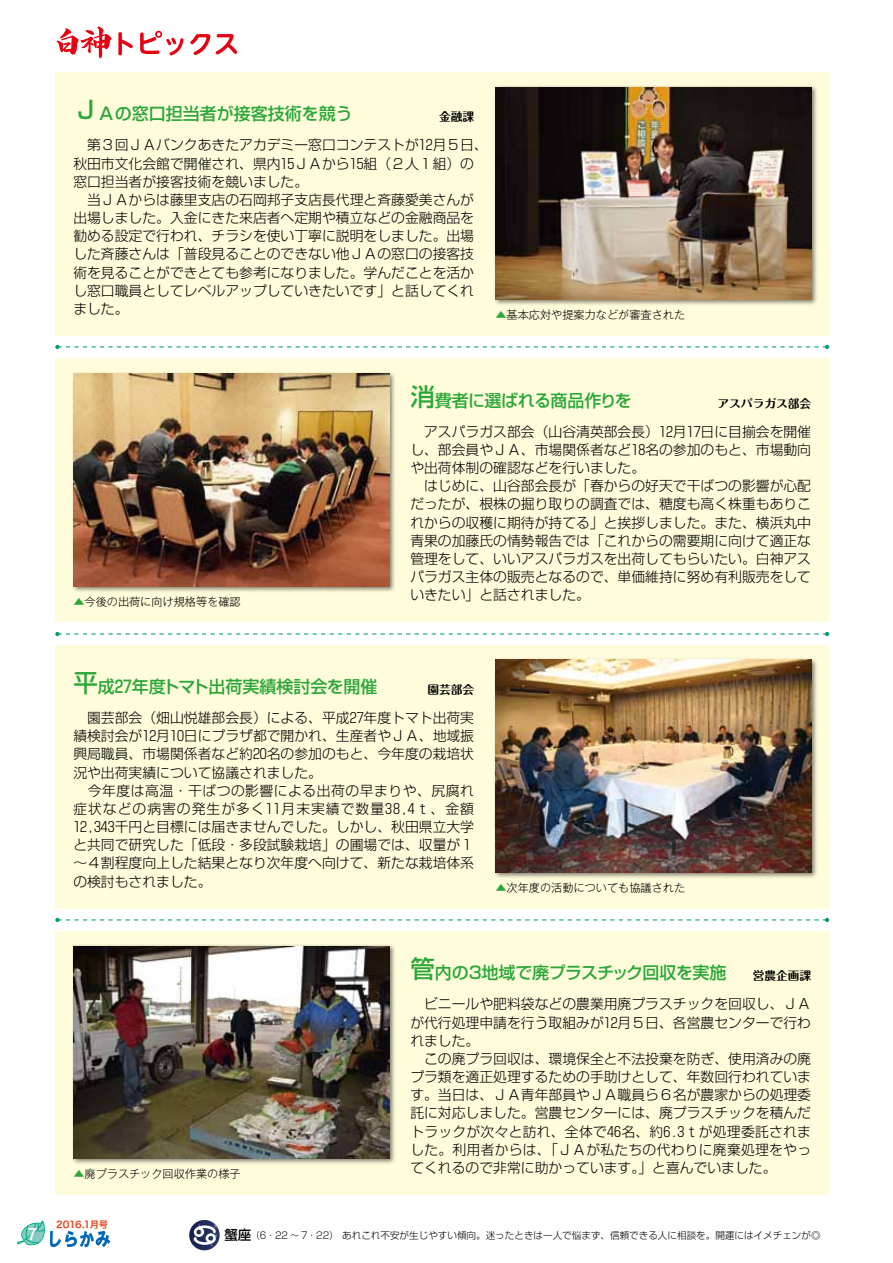
<style>
.page{position:relative;width:893px;height:1263px;background:#fff}
.page>*{position:absolute;margin:0;border:0;box-sizing:border-box;transform-origin:0 0}
.t1{font:500 16.95px "Shin Go Pr 6 N";color:#2aa738}
.t2{font:500 16.95px "Shin Go Pr 6 N";letter-spacing:-.035em;color:#2aa738}
.t3{font:500 16.95px "Shin Go Pr 6 N";letter-spacing:-.03em;color:#2aa738}
.t4{font:700 14.85px "Capie N Std De";color:#fff}
.t5{font:300 13.8px/18.1px "Shin Go Pr 6 N";color:#000}
.t6{font:700 11.7px "Maru Fo Pro";color:#000}
.t7{font:300 11.1px "Gothic MB101 Pr 6 N";color:#000}
.t8{font:300 9.6px "Shin Go Pr 6 N";color:#000;scale:.9 1}
.t9{font:9.3px "Hira Sans Old Std W6";letter-spacing:-.045em;color:#e8380d}
.s1{font-size:24.45px}
.s2{color:#2aa738}
.s3{font-weight:500;font-size:13.5px}
</style>
<div class="page">
<svg style="left:56px;top:26px;width:182px;height:33px"></svg>
<div style="left:55px;top:72px;width:774px;height:264px;background:#fffcdb"></div>
<div style="left:55px;top:359px;width:774px;height:263px;background:#fffcdb"></div>
<div style="left:55px;top:645px;width:774px;height:264px;background:#fffcdb"></div>
<div style="left:55px;top:931px;width:774px;height:264px;background:#fffcdb"></div>
<svg style="left:55px;top:632px;width:774px;height:4px"></svg>
<svg style="left:55px;top:345px;width:774px;height:4px"></svg>
<svg style="left:55px;top:918px;width:774px;height:4px"></svg>
<div style="left:71px;top:943px;width:325px;height:222px;background:#000;opacity:.5"></div>
<img style="left:73px;top:946px;width:316px;height:212px">
<div style="left:71px;top:371px;width:325px;height:222px;background:#000;opacity:.5"></div>
<img style="left:73px;top:373px;width:316px;height:213px">
<div style="left:493px;top:85px;width:325px;height:222px;background:#000;opacity:.5"></div>
<img style="left:495px;top:87px;width:316px;height:212px">
<div style="left:493px;top:657px;width:325px;height:222px;background:#000;opacity:.5"></div>
<img style="left:495px;top:660px;width:316px;height:212px">
<svg style="left:189px;top:1220px;width:31px;height:30px"></svg>
<svg style="left:189px;top:1222px;width:29px;height:26px"></svg>
<svg style="left:17px;top:1220px;width:94px;height:27px"></svg>
<p class="t1" style="left:73px;top:100px;width:281px"><span class="s1">Ｊ</span>Ａの窓口担当者が接客技術を競う</p>
<p class="t5" style="left:73px;top:135px;width:416px">　第３回ＪＡバンクあきたアカデミー窓口コンテストが１２月５日、秋田市文化会館で開催され、県内１５ＪＡから１５組（２人１組）の窓口担当者が接客技術を競いました。<br>　当ＪＡからは藤里支店の石岡邦子支店長代理と斉藤愛美さんが出場しました。入金にきた来店者へ定期や積立などの金融商品を勧める設定で行われ、チラシを使い丁寧に説明をしました。出場した斉藤さんは「普段見ることのできない他ＪＡの窓口の接客技術を見ることができとても参考になりました。学んだことを活かし窓口職員としてレベルアップしていきたいです」と話してくれました。</p>
<p class="t6" style="left:439px;top:108px;width:37px">金融課</p>
<p class="t7" style="left:495px;top:306px;width:191px"><span class="s2">▲</span>基本応対や提案力などが審査された</p>
<p class="t7" style="left:73px;top:592px;width:169px"><span class="s2">▲</span>今後の出荷に向け規格等を確認</p>
<p class="t3" style="left:410px;top:386px;width:223px"><span class="s1">消</span>費者に選ばれる商品作りを</p>
<p class="t5" style="left:410px;top:421px;width:402px">　アスパラガス部会（山谷清英部会長）１２月１７日に目揃会を開催し、部会員やＪＡ、市場関係者など１８名の参加のもと、市場動向や出荷体制の確認などを行いました。<br>　はじめに、山谷部会長が「春からの好天で干ばつの影響が心配だったが、根株の掘り取りの調査では、糖度も高く株重もありこれからの収穫に期待が持てる」と挨拶しました。また、横浜丸中青果の加藤氏の情勢報告では「これからの需要期に向けて適正な管理をして、いいアスパラガスを出荷してもらいたい。白神アスパラガス主体の販売となるので、単価維持に努め有利販売をしていきたい」と話されました。</p>
<p class="t6" style="left:718px;top:394px;width:95px">アスパラガス部会</p>
<p class="t1" style="left:73px;top:672px;width:306px"><span class="s1">平</span>成２７年度トマト出荷実績検討会を開催</p>
<p class="t5" style="left:73px;top:707px;width:402px">　園芸部会（畑山悦雄部会長）による、平成２７年度トマト出荷実績検討会が１２月１０日にプラザ都で開かれ、生産者やＪＡ、地域振興局職員、市場関係者など約２０名の参加のもと、今年度の栽培状況や出荷実績について協議されました。<br>　今年度は高温・干ばつの影響による出荷の早まりや、尻腐れ症状などの病害の発生が多く１１月末実績で数量３８，４ｔ、金額<br>１２，３４３千円と目標には届きませんでした。しかし、秋田県立大学と共同で研究した「低段・多段試験栽培」の圃場では、収量が１～４割程度向上した結果となり次年度へ向けて、新たな栽培体系の検討もされました。</p>
<p class="t6" style="left:427px;top:680px;width:48px">園芸部会</p>
<p class="t7" style="left:495px;top:878px;width:191px"><span class="s2">▲</span>次年度の活動についても協議された</p>
<p class="t7" style="left:73px;top:1165px;width:169px"><span class="s2">▲</span>廃プラスチック回収作業の様子</p>
<p class="t2" style="left:410px;top:959px;width:318px"><span class="s1">管</span>内の３地域で廃プラスチック回収を実施</p>
<p class="t5" style="left:410px;top:994px;width:402px">　ビニールや肥料袋などの農業用廃プラスチックを回収し、ＪＡが代行処理申請を行う取組みが１２月５日、各営農センターで行われました。<br>　この廃プラ回収は、環境保全と不法投棄を防ぎ、使用済みの廃プラ類を適正処理するための手助けとして、年数回行われています。当日は、ＪＡ青年部員やＪＡ職員ら６名が農家からの処理委託に対応しました。営農センターには、廃プラスチックを積んだトラックが次々と訪れ、全体で４６名、約６.３ｔが処理委託されました。利用者からは、「ＪＡが私たちの代わりに廃棄処理をやってくれるので非常に助かっています。」と喜んでいました。</p>
<p class="t6" style="left:753px;top:966px;width:60px">営農企画課</p>
<p class="t9" style="left:56px;top:1217px;width:54px">2016.1月号</p>
<p class="t4" style="left:28px;top:1223px;width:11px">7</p>
<p class="t8" style="left:224px;top:1227px;width:664px"><span class="s3">蟹座</span>（6・22 〜 7・22）　あれこれ不安が生じやすい傾向。迷ったときは一人で悩まず、信頼できる人に相談を。開運にはイメチェンが◎</p>
</div>
